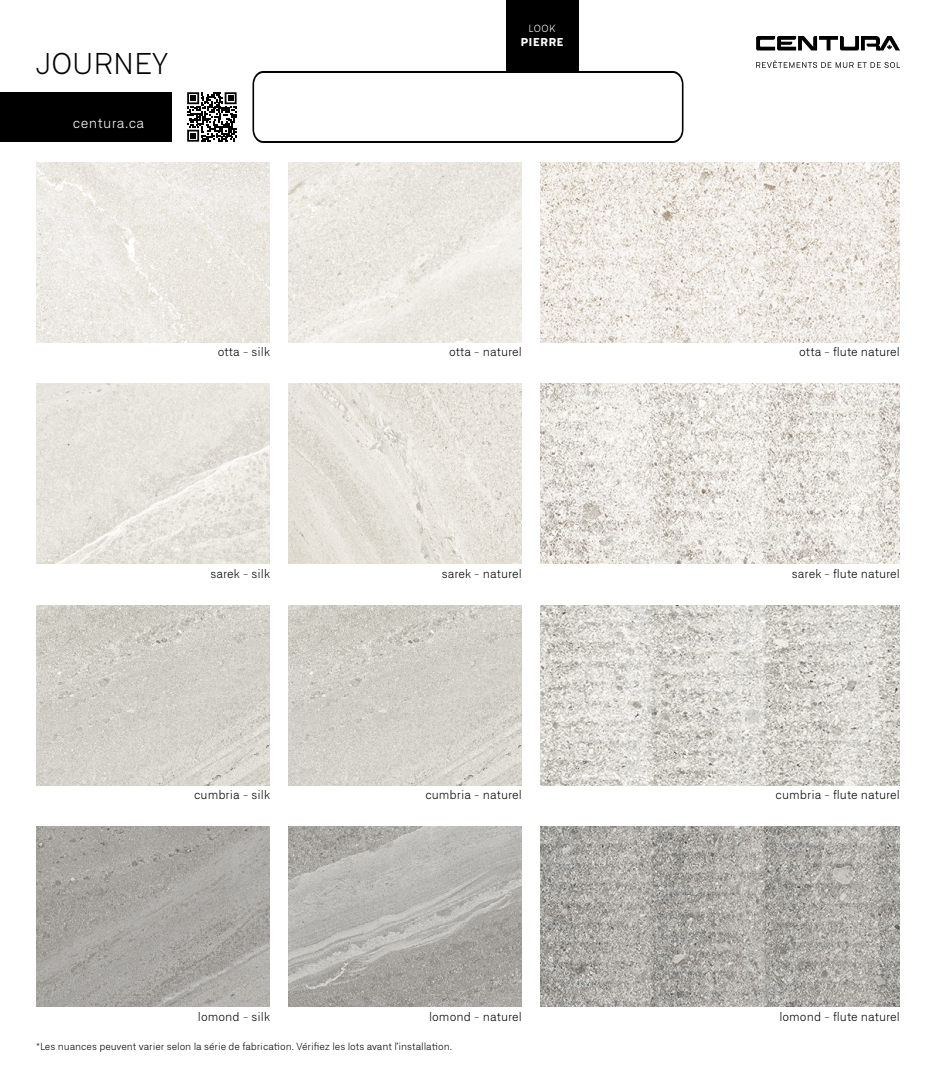
<style>
.page{position:relative;width:936px;height:1080px;background:#fff}
.page>*{position:absolute;margin:0;border:0;box-sizing:border-box;transform-origin:0 0}
.t1{font:300 29px "Neufile Grotesk";color:#000}
.t2{font:300 14px "Neufile Grotesk";letter-spacing:.03em;color:#fff}
.t3{font:300 12px "Neufile Grotesk";letter-spacing:.005em;color:#000}
.t4{font:800 11px "Neufile Grotesk";letter-spacing:.07em;color:#fff}
.t5{font:300 10px "Neufile Grotesk";color:#000}
.t6{font:300 10px "Neufile Grotesk";color:#fff}
</style>
<div class="page">
<div style="left:506px;top:0;width:72px;height:72px;background:#000"></div>
<svg style="left:187px;top:92px;width:50px;height:50px"></svg>
<svg style="left:756px;top:60px;width:144px;height:8px"></svg>
<svg style="left:756px;top:36px;width:144px;height:14px"></svg>
<div style="left:0;top:92px;width:171px;height:50px;background:#000"></div>
<img style="left:36px;top:162px;width:234px;height:180px">
<img style="left:36px;top:384px;width:234px;height:180px">
<img style="left:36px;top:605px;width:234px;height:180px">
<img style="left:36px;top:827px;width:234px;height:180px">
<img style="left:288px;top:162px;width:234px;height:180px">
<img style="left:288px;top:384px;width:234px;height:180px">
<img style="left:288px;top:605px;width:234px;height:180px">
<img style="left:288px;top:827px;width:234px;height:180px">
<img style="left:540px;top:162px;width:360px;height:180px">
<img style="left:540px;top:384px;width:360px;height:180px">
<img style="left:540px;top:605px;width:360px;height:180px">
<img style="left:540px;top:827px;width:360px;height:180px">
<svg style="left:252px;top:71px;width:432px;height:72px"></svg>
<h1 class="t1" style="left:36px;top:46px;width:133px">JOURNEY</h1>
<p class="t2" style="left:73px;top:114px;width:73px">centura.ca</p>
<p class="t3" style="left:218px;top:345px;width:54px">otta - silk</p>
<p class="t3" style="left:211px;top:566px;width:61px">sarek - silk</p>
<p class="t3" style="left:194px;top:788px;width:77px">cumbria - silk</p>
<p class="t3" style="left:198px;top:1009px;width:74px">lomond - silk</p>
<p class="t6" style="left:529px;top:22px;width:29px">LOOK</p>
<p class="t4" style="left:521px;top:35px;width:44px">PIERRE</p>
<p class="t3" style="left:449px;top:345px;width:74px">otta - naturel</p>
<p class="t3" style="left:442px;top:566px;width:82px">sarek - naturel</p>
<p class="t3" style="left:425px;top:788px;width:98px">cumbria - naturel</p>
<p class="t3" style="left:429px;top:1009px;width:94px">lomond - naturel</p>
<p class="t5" style="left:36px;top:1040px;width:418px">*Les nuances peuvent varier selon la série de fabrication. Vérifiez les lots avant l’installation.</p>
<p class="t3" style="left:799px;top:345px;width:102px">otta - flute naturel</p>
<p class="t3" style="left:792px;top:566px;width:110px">sarek - flute naturel</p>
<p class="t3" style="left:776px;top:788px;width:126px">cumbria - flute naturel</p>
<p class="t3" style="left:779px;top:1009px;width:122px">lomond - flute naturel</p>
</div>
